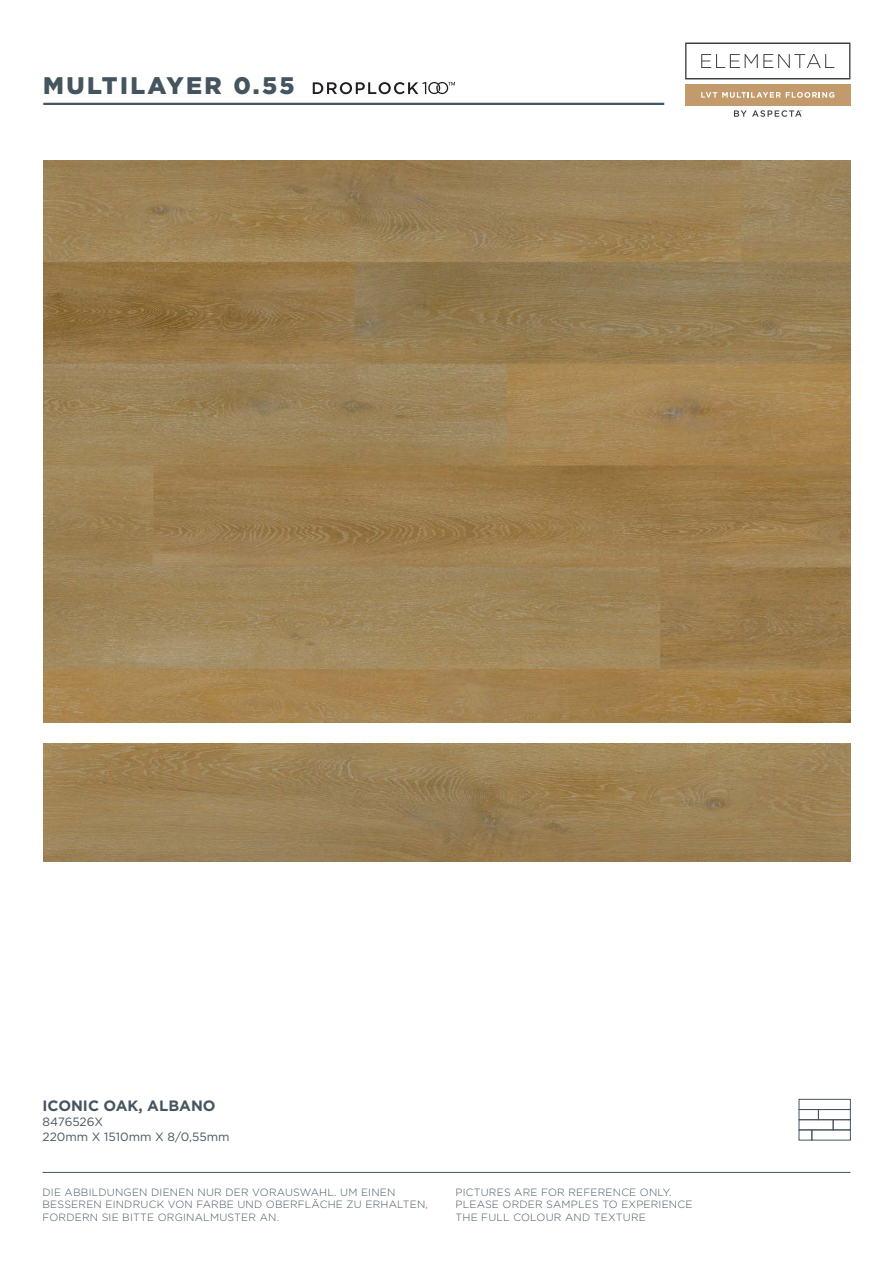
<style>
.page{position:relative;width:893px;height:1263px;background:#fff}
.page>*{position:absolute;margin:0;border:0;box-sizing:border-box;transform-origin:0 0}
.t1{font:900 24px "Gotham";letter-spacing:.1em;color:#45555f}
.t2{font:700 15px "Gotham";color:#45555f}
.t3{font:12px/15px "Gotham";color:#45555f}
.t4{font:300 10.5px/12.6px "Gotham";letter-spacing:.02em;color:#45555f}
</style>
<div class="page">
<hr style="left:43px;top:1172px;width:807px;height:1px;background:#45555f">
<hr style="left:43px;top:103px;width:621px;height:2px;background:#45555f">
<svg style="left:313px;top:82px;width:142px;height:12px"></svg>
<div style="left:685px;top:84px;width:165px;height:21px;background:#c39a6b"></div>
<svg style="left:685px;top:43px;width:165px;height:36px"></svg>
<svg style="left:701px;top:92px;width:133px;height:6px"></svg>
<svg style="left:734px;top:110px;width:68px;height:7px"></svg>
<img style="left:43px;top:744px;width:807px;height:117px">
<img style="left:43px;top:160px;width:807px;height:563px">
<div style="left:833px;top:1119px;width:18px;height:11px;border:1px solid #45555f"></div>
<div style="left:799px;top:1129px;width:13px;height:11px;border:1px solid #45555f"></div>
<div style="left:812px;top:1129px;width:39px;height:11px;border:1px solid #45555f"></div>
<div style="left:799px;top:1099px;width:52px;height:11px;border:1px solid #45555f"></div>
<div style="left:799px;top:1109px;width:20px;height:11px;border:1px solid #45555f"></div>
<div style="left:818px;top:1109px;width:33px;height:11px;border:1px solid #45555f"></div>
<h1 class="t1" style="left:43px;top:69px;width:253px">MULTILAYER 0.55</h1>
<h2 class="t2" style="left:43px;top:1096px;width:175px">ICONIC OAK, ALBANO</h2>
<p class="t3" style="left:43px;top:1114px;width:188px">8476526X<br>220mm X 1510mm X 8/0,55mm</p>
<p class="t4" style="left:43px;top:1185px;width:387px">DIE ABBILDUNGEN DIENEN NUR DER VORAUSWAHL. UM EINEN<br>BESSEREN EINDRUCK VON FARBE UND OBERFLÄCHE ZU ERHALTEN,<br>FORDERN SIE BITTE ORGINALMUSTER AN.</p>
<p class="t4" style="left:455px;top:1185px;width:238px">PICTURES ARE FOR REFERENCE ONLY.<br>PLEASE ORDER SAMPLES TO EXPERIENCE<br>THE FULL COLOUR AND TEXTURE</p>
</div>
